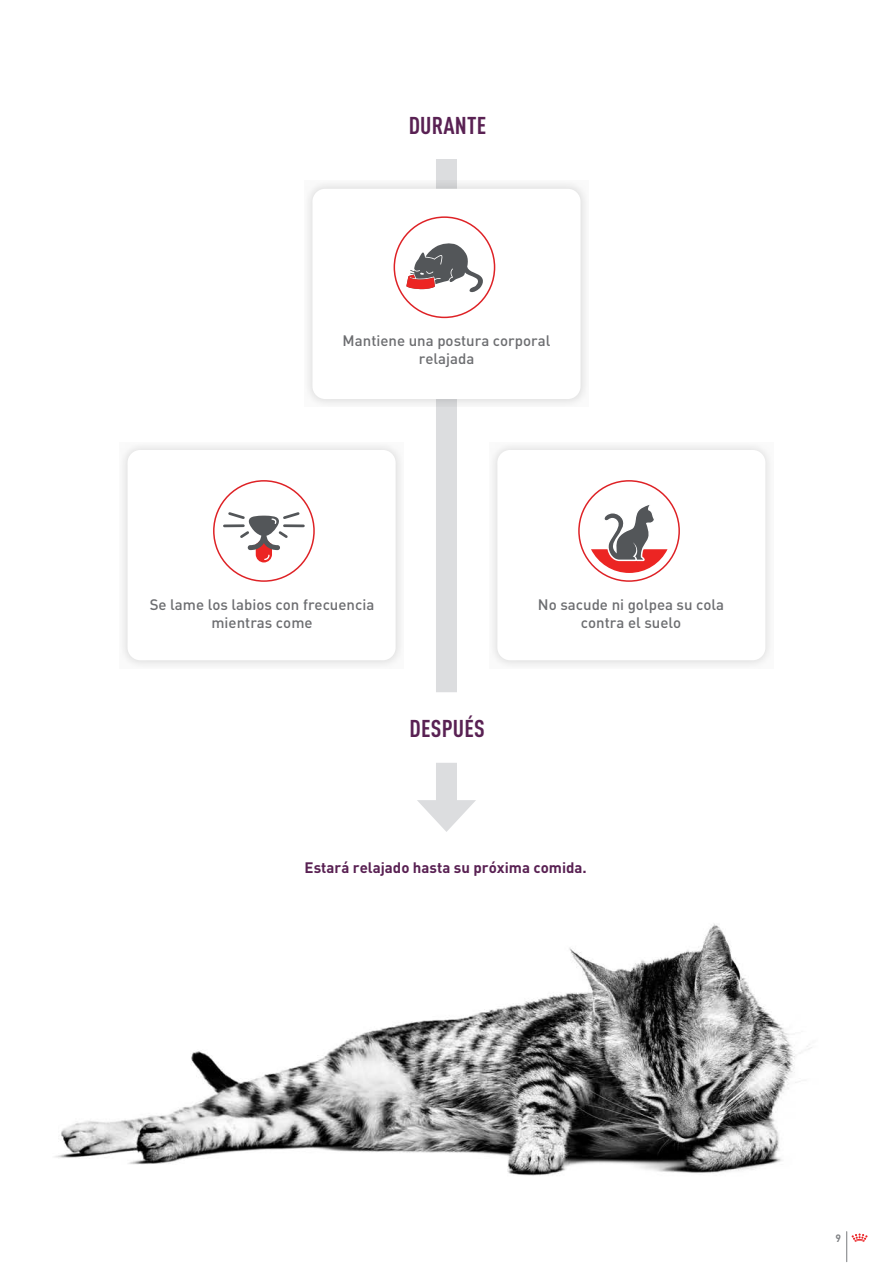
<style>
.page{position:relative;width:893px;height:1263px;background:#fff}
.page>*{position:absolute;margin:0;border:0;box-sizing:border-box;transform-origin:0 0}
.t1{font:700 condensed 24px "DIN Pro";letter-spacing:.01em;color:#592153}
.t2{font:500 15px/18px "DIN Pro";color:#6c6d70;text-align:center}
.t3{font:700 15px "DIN Pro";color:#592153}
.t4{font:700 10.65px "DIN Pro";color:#808285}
</style>
<div class="page">
<img style="left:55px;top:924px;width:813px;height:338px">
<div style="left:436px;top:159px;width:21px;height:533px;background:#dcdddf"></div>
<div style="left:436px;top:763px;width:21px;height:49px;background:#dcdddf"></div>
<svg style="left:417px;top:800px;width:59px;height:32px"></svg>
<div style="left:119px;top:442px;width:285px;height:226px;background:#f2f2f2"></div>
<div style="left:128px;top:450px;width:268px;height:210px;background:#fff;border-radius:13px"></div>
<div style="left:213px;top:480px;width:102px;height:102px;border:2px solid #de2226;border-radius:50%"></div>
<div style="left:489px;top:442px;width:285px;height:226px;background:#f2f2f2"></div>
<div style="left:497px;top:450px;width:268px;height:210px;background:#fff;border-radius:13px"></div>
<div style="left:578px;top:480px;width:102px;height:102px;border:2px solid #de2226;border-radius:50%"></div>
<div style="left:304px;top:180px;width:285px;height:227px;background:#f2f2f2"></div>
<div style="left:312px;top:189px;width:268px;height:210px;background:#fff;border-radius:13px"></div>
<div style="left:394px;top:216px;width:101px;height:102px;border:2px solid #de2226;border-radius:50%"></div>
<svg style="left:406px;top:243px;width:77px;height:50px"></svg>
<svg style="left:222px;top:512px;width:84px;height:50px"></svg>
<svg style="left:591px;top:505px;width:76px;height:68px"></svg>
<h1 class="t1" style="left:409px;top:108px;width:79px">DURANTE</h1>
<p class="t2" style="left:343px;top:330px;width:209px">Mantiene una postura corporal relajada</p>
<p class="t2" style="left:150px;top:594px;width:226px">Se lame los labios con frecuencia mientras come</p>
<p class="t2" style="left:538px;top:594px;width:188px">No sacude ni golpea su cola contra el suelo</p>
<h1 class="t1" style="left:410px;top:711px;width:77px">DESPUÉS</h1>
<p class="t3" style="left:305px;top:856px;width:284px">Estará relajado hasta su próxima comida.</p>
<p class="t4" style="left:835px;top:1229px;width:7px">9</p>
</div>
